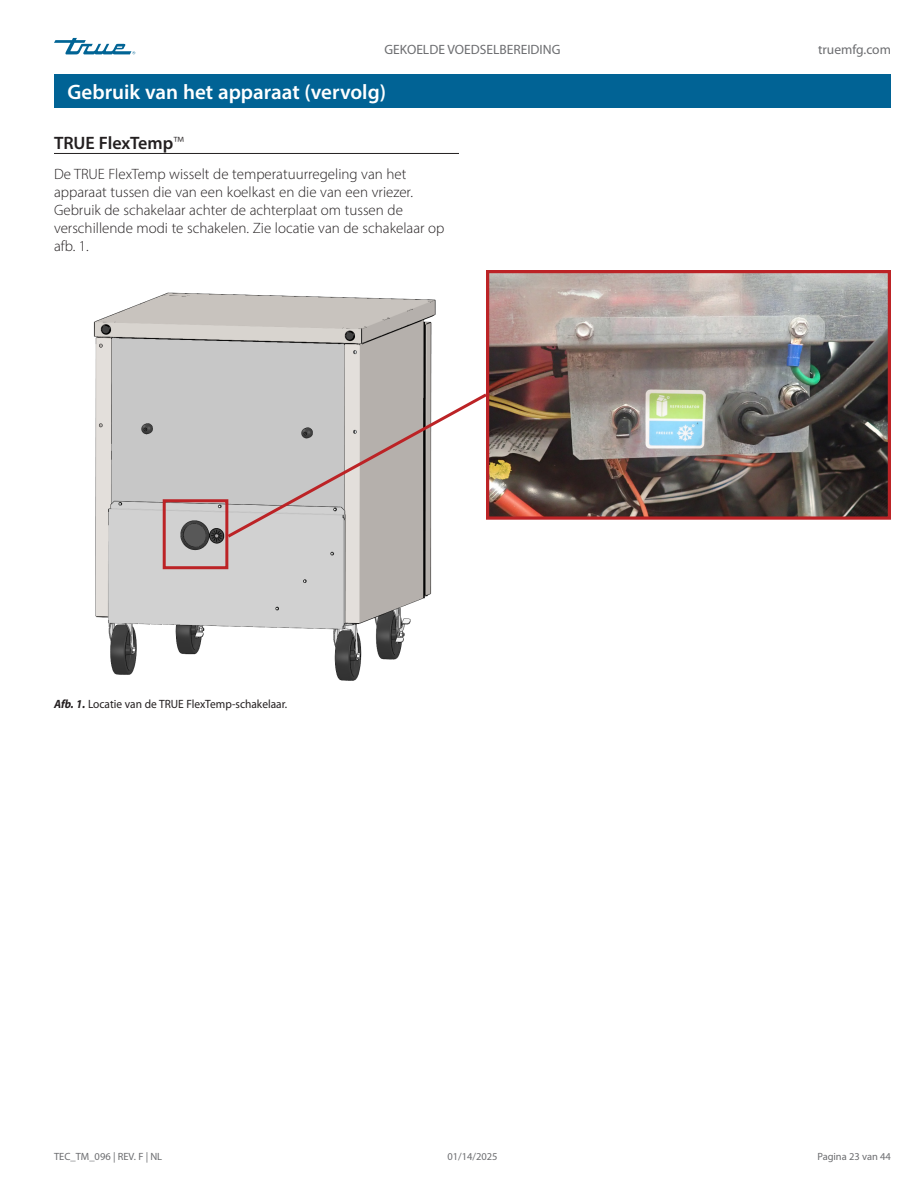
<style>
.page{position:relative;width:918px;height:1188px;background:#fff}
.page>*{position:absolute;margin:0;border:0;box-sizing:border-box;transform-origin:0 0}
.Title_bar_Page_header{font:600 21px "Myriad Pro";color:#fff}
.Subhead_underscore_H1{font:600 18px "Myriad Pro";color:#231f20}
.Body_Text_light_Normal{font:300 15px/18px "Myriad Pro";color:#231f20}
.t1{font:13.5px "Myriad Pro";color:#6c6d70}
.Caption_FIG_Regular{font:12px "Myriad Pro";color:#231f20;scale:.95 1}
.t2{font:10.5px "Myriad Pro";color:#6c6d70}
.s1{font-weight:300}
.s2{font-weight:700;font-style:italic}
</style>
<div class="page">
<svg style="left:54px;top:38px;width:81px;height:16px"></svg>
<div style="left:54px;top:74px;width:837px;height:34px;background:#016395"></div>
<hr style="left:54px;top:153px;width:405px;height:1px;background:#231f20">
<img style="left:93px;top:292px;width:343px;height:389px">
<img style="left:490px;top:274px;width:397px;height:242px">
<div style="left:486px;top:270px;width:405px;height:250px;border:3px solid #bc2326"></div>
<div style="left:163px;top:499px;width:65px;height:70px;border:3px solid #bc2326"></div>
<svg style="left:224px;top:391px;width:266px;height:149px"></svg>
<p class="t1" style="left:385px;top:42px;width:177px">GEKOELDE VOEDSELBEREIDING</p>
<p class="Title_bar_Page_header" style="left:68px;top:79px;width:320px">Gebruik van het apparaat (vervolg)</p>
<p class="Subhead_underscore_H1" style="left:54px;top:131px;width:131px">TRUE FlexTemp<span class="s1">™</span></p>
<p class="Body_Text_light_Normal" style="left:54px;top:165px;width:392px">De TRUE FlexTemp wisselt de temperatuurregeling van het apparaat tussen die van een koelkast en die van een vriezer.<br>Gebruik de schakelaar achter de achterplaat om tussen de verschillende modi te schakelen. Zie locatie van de schakelaar op afb. 1.</p>
<p class="Caption_FIG_Regular" style="left:54px;top:696px;width:247px"><span class="s2">Afb. 1.</span> Locatie van de TRUE FlexTemp-schakelaar.</p>
<p class="t1" style="left:818px;top:42px;width:74px">truemfg.com</p>
<p class="t2" style="left:54px;top:1150px;width:110px">TEC_TM_096 | REV. F | NL</p>
<p class="t2" style="left:447px;top:1150px;width:52px">01/14/2025</p>
<p class="t2" style="left:817px;top:1150px;width:75px">Pagina 23 van 44</p>
</div>
